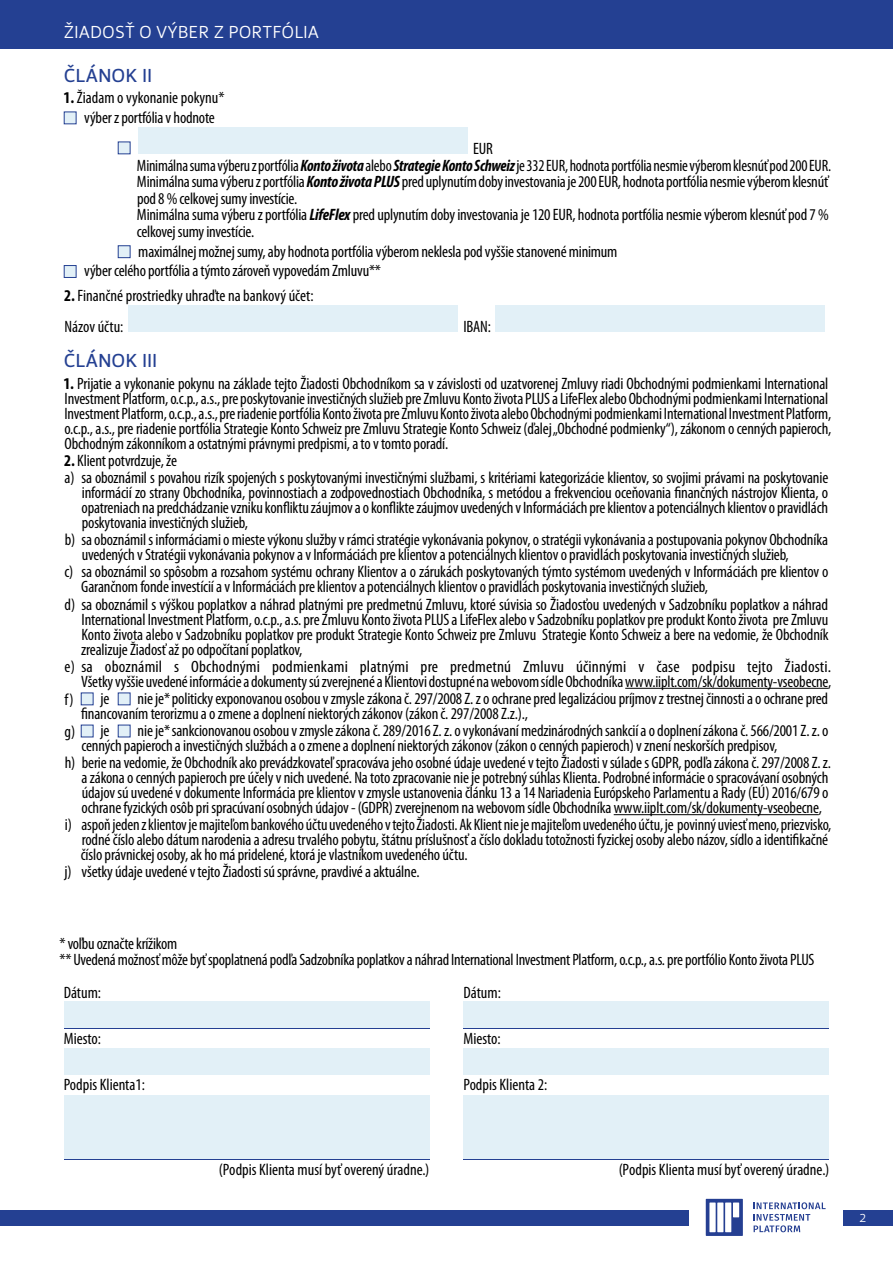
<style>
.page{position:relative;width:893px;height:1263px;background:#fff}
.page>*{position:absolute;margin:0;border:0;box-sizing:border-box;transform-origin:0 0}
.t1{font:19.5px "Priva Two Pro";color:#244092}
.t2{font:18px "Priva One Pro";color:#fff}
.t3{font:condensed 16.5px/15px "Myriad Pro";letter-spacing:-.01em;color:#000}
.t4{font:12px "Priva One Pro";color:#fff}
.s1{font-weight:700}
.s2{font-weight:700;font-style:italic}
</style>
<div class="page">
<div style="left:0;top:0;width:893px;height:49px;background:#244092"></div>
<hr style="left:625px;top:688px;width:203px;height:1px;background:#000">
<hr style="left:614px;top:814px;width:205px;height:1px;background:#000">
<div style="left:81px;top:692px;width:13px;height:13px;background:#e2f0f7;border:1px solid #244092"></div>
<div style="left:118px;top:692px;width:13px;height:13px;background:#e2f0f7;border:1px solid #244092"></div>
<div style="left:81px;top:725px;width:13px;height:12px;background:#e2f0f7;border:1px solid #244092"></div>
<div style="left:118px;top:725px;width:13px;height:12px;background:#e2f0f7;border:1px solid #244092"></div>
<div style="left:64px;top:1002px;width:365px;height:27px;background:#244092"></div>
<div style="left:64px;top:1001px;width:365px;height:27px;background:#e2f0f7"></div>
<div style="left:463px;top:1002px;width:366px;height:27px;background:#244092"></div>
<div style="left:463px;top:1001px;width:366px;height:27px;background:#e2f0f7"></div>
<div style="left:64px;top:1048px;width:365px;height:27px;background:#e2f0f7"></div>
<div style="left:463px;top:1048px;width:366px;height:27px;background:#e2f0f7"></div>
<div style="left:64px;top:1133px;width:365px;height:26px;background:#e2f0f7"></div>
<div style="left:64px;top:1095px;width:365px;height:63px;background:#e2f0f7"></div>
<div style="left:463px;top:1133px;width:366px;height:26px;background:#e2f0f7"></div>
<div style="left:463px;top:1095px;width:366px;height:63px;background:#e2f0f7"></div>
<div style="left:844px;top:1210px;width:49px;height:16px;background:#244092"></div>
<div style="left:0;top:1210px;width:689px;height:16px;background:#244092"></div>
<svg style="left:754px;top:1202px;width:72px;height:30px"></svg>
<svg style="left:706px;top:1199px;width:37px;height:37px"></svg>
<div style="left:717px;top:1202px;width:6px;height:30px;background:#fff"></div>
<div style="left:725px;top:1202px;width:6px;height:30px;background:#fff"></div>
<div style="left:709px;top:1202px;width:7px;height:30px;background:#fff"></div>
<div style="left:733px;top:1202px;width:6px;height:15px;background:#fff"></div>
<div style="left:129px;top:305px;width:329px;height:27px;background:#e2f0f7"></div>
<div style="left:496px;top:305px;width:329px;height:27px;background:#e2f0f7"></div>
<div style="left:64px;top:111px;width:13px;height:13px;background:#e2f0f7;border:1px solid #244092"></div>
<div style="left:118px;top:141px;width:13px;height:13px;background:#e2f0f7;border:1px solid #244092"></div>
<div style="left:138px;top:127px;width:330px;height:27px;background:#e2f0f7"></div>
<div style="left:118px;top:245px;width:13px;height:13px;background:#e2f0f7;border:1px solid #244092"></div>
<div style="left:64px;top:265px;width:13px;height:13px;background:#e2f0f7;border:1px solid #244092"></div>
<p class="t2" style="left:64px;top:21px;width:257px">ŽIADOSŤ O VÝBER Z PORTFÓLIA</p>
<p class="t1" style="left:64px;top:63px;width:90px">ČLÁNOK II</p>
<p class="t3" style="left:84px;top:87px;width:142px;line-height:19.8px;text-indent:-21px"><span class="s1">1.</span> Žiadam o vykonanie pokynu* výber z portfólia v hodnote</p>
<p class="t3" style="left:137px;top:140px;width:696px;line-height:16.5px;text-indent:336px">EUR<br>Minimálna suma výberu z portfólia <span class="s2">Konto života</span> alebo <span class="s2">Strategie Konto Schweiz</span> je 332 EUR, hodnota portfólia nesmie výberom klesnúť pod 200 EUR.<br>Minimálna suma výberu z portfólia <span class="s2">Konto života PLUS</span> pred uplynutím doby investovania je 200 EUR, hodnota portfólia nesmie výberom klesnúť pod 8 % celkovej sumy investície.<br>Minimálna suma výberu z portfólia <span class="s2">LifeFlex</span> pred uplynutím doby investovania je 120 EUR, hodnota portfólia nesmie výberom klesnúť pod 7 % celkovej sumy investície.</p>
<p class="t3" style="left:84px;top:241px;width:535px;line-height:19.8px;text-indent:54px">maximálnej možnej sumy, aby hodnota portfólia výberom neklesla pod vyššie stanovené minimum výber celého portfólia a týmto zároveň vypovedám Zmluvu**</p>
<p class="t3" style="left:64px;top:279px;width:251px;line-height:31.5px"><span class="s1">2.</span> Finančné prostriedky uhraďte na bankový účet:<br>Názov účtu:</p>
<p class="t1" style="left:64px;top:348px;width:95px">ČLÁNOK III</p>
<p class="t3" style="left:464px;top:319px;width:29px">IBAN:</p>
<p class="t3" style="left:63px;top:376px;width:769px"><span class="s1">1.</span> Prijatie a vykonanie pokynu na základe tejto Žiadosti Obchodníkom sa v závislosti od uzatvorenej Zmluvy riadi Obchodnými podmienkami International Investment Platform, o.c.p., a.s., pre poskytovanie investičných služieb pre Zmluvu Konto života PLUS a LifeFlex alebo Obchodnými podmienkami International Investment Platform, o.c.p., a.s., pre riadenie portfólia Konto života pre Zmluvu Konto života alebo Obchodnými podmienkami International Investment Platform, o.c.p., a.s., pre riadenie portfólia Strategie Konto Schweiz pre Zmluvu Strategie Konto Schweiz (ďalej „Obchodné podmienky“), zákonom o cenných papieroch, Obchodným zákonníkom a ostatnými právnymi predpismi, a to v tomto poradí.</p>
<p class="t3" style="left:64px;top:452px;width:766px;line-height:17.1px"><span class="s1">2.</span> Klient potvrdzuje, že<br>a) sa oboznámil s povahou rizík spojených s poskytovanými investičnými službami, s kritériami kategorizácie klientov, so svojimi právami na poskytovanie</p>
<p class="t3" style="left:82px;top:485px;width:748px;text-align:justify">informácií zo strany Obchodníka, povinnostiach a zodpovednostiach Obchodníka, s metódou a frekvenciou oceňovania finančných nástrojov Klienta, o opatreniach na predchádzanie vzniku konfliktu záujmov a o konflikte záujmov uvedených v Informáciách pre klientov a potenciálnych klientov o pravidlách poskytovania investičných služieb,</p>
<p class="t3" style="left:82px;top:532px;width:748px;text-indent:-17px">b) sa oboznámil s informáciami o mieste výkonu služby v rámci stratégie vykonávania pokynov, o stratégii vykonávania a postupovania pokynov Obchodníka uvedených v Stratégii vykonávania pokynov a v Informáciách pre klientov a potenciálnych klientov o pravidlách poskytovania investičných služieb,</p>
<p class="t3" style="left:81px;top:564px;width:749px;text-indent:-17px">c) sa oboznámil so spôsobm a rozsahom systému ochrany Klientov a o zárukách poskytovaných týmto systémom uvedených v Informáciách pre klientov o<br>Garančnom fonde investícií a v Informáciách pre klientov a potenciálnych klientov o pravidlách poskytovania investičných služieb,</p>
<p class="t3" style="left:81px;top:596px;width:749px;text-align:justify;text-indent:-17px">d) sa oboznámil s výškou poplatkov a náhrad platnými pre predmetnú Zmluvu, ktoré súvisia so Žiadosťou uvedených v Sadzobníku poplatkov a náhrad International Investment Platform, o.c.p., a.s. pre Zmluvu Konto života PLUS a LifeFlex alebo v Sadzobníku poplatkov pre produkt Konto života pre Zmluvu Konto života alebo v Sadzobníku poplatkov pre produkt Strategie Konto Schweiz pre Zmluvu Strategie Konto Schweiz a bere na vedomie, že Obchodník zrealizuje Žiadosť až po odpočítaní poplatkov,</p>
<p class="t3" style="left:65px;top:658px;width:768px;text-align:right">e) sa oboznámil s Obchodnými podmienkami platnými pre predmetnú Zmluvu účinnými v čase podpisu tejto Žiadosti.<br>Všetky vyššie uvedené informácie a dokumenty sú zverejnené a Klientovi dostupné na webovom sídle Obchodníka www.iiplt.com/sk/dokumenty-vseobecne,</p>
<p class="t3" style="left:65px;top:691px;width:46px">f) je</p>
<p class="t3" style="left:81px;top:691px;width:748px;text-indent:56px">nie je*politicky exponovanou osobou v zmysle zákona č. 297/2008 Z. z o ochrane pred legalizáciou príjmov z trestnej činnosti a o ochrane pred financovaním terorizmu a o zmene a doplnení niektorých zákonov (zákon č. 297/2008 Z.z.).,</p>
<p class="t3" style="left:65px;top:723px;width:46px">g) je</p>
<p class="t3" style="left:81px;top:723px;width:748px;text-indent:56px">nie je*sankcionovanou osobou v zmysle zákona č. 289/2016 Z. z. o vykonávaní medzinárodných sankcií a o doplnení zákona č. 566/2001 Z. z. o cenných papieroch a investičných službách a o zmene a doplnení niektorých zákonov (zákon o cenných papieroch) v znení neskorších predpisov,</p>
<p class="t3" style="left:82px;top:755px;width:751px;text-indent:-17px">h) berie na vedomie, že Obchodník ako prevádzkovateľ spracováva jeho osobné údaje uvedené v tejto Žiadosti v súlade s GDPR, podľa zákona č. 297/2008 Z. z. a zákona o cenných papieroch pre účely v nich uvedené. Na toto zpracovanie nie je potrebný súhlas Klienta. Podrobné informácie o spracovávaní osobných údajov sú uvedené v dokumente Informácia pre klientov v zmysle ustanovenia článku 13 a 14 Nariadenia Európskeho Parlamentu a Rady (EÚ) 2016/679 o ochrane fyzických osôb pri spracúvaní osobných údajov - (GDPR) zverejnenom na webovom sídle Obchodníka www.iiplt.com/sk/dokumenty-vseobecne,</p>
<p class="t3" style="left:81px;top:817px;width:752px;text-indent:-16px">i) aspoň jeden z klientov je majiteľom bankového účtu uvedeného v tejto Žiadosti. Ak Klient nie je majiteľom uvedeného účtu, je povinný uviesť meno, priezvisko, rodné číslo alebo dátum narodenia a adresu trvalého pobytu, štátnu príslušnosť a číslo dokladu totožnosti fyzickej osoby alebo názov, sídlo a identifikačné číslo právnickej osoby, ak ho má pridelené, ktorá je vlastníkom uvedeného účtu.</p>
<p class="t3" style="left:65px;top:864px;width:356px">j) všetky údaje uvedené v tejto Žiadosti sú správne, pravdivé a aktuálne.</p>
<p class="t3" style="left:60px;top:935px;width:756px;line-height:16.5px">* voľbu označte krížikom<br>** Uvedená možnosť môže byť spoplatnená podľa Sadzobníka poplatkov a náhrad International Investment Platform, o.c.p., a.s. pre portfólio Konto života PLUS</p>
<p class="t3" style="left:64px;top:985px;width:39px">Dátum:</p>
<p class="t3" style="left:64px;top:1031px;width:39px">Miesto:</p>
<p class="t3" style="left:64px;top:1077px;width:83px">Podpis Klienta1:</p>
<p class="t3" style="left:463px;top:985px;width:39px">Dátum:</p>
<p class="t3" style="left:463px;top:1031px;width:39px">Miesto:</p>
<p class="t3" style="left:463px;top:1077px;width:85px">Podpis Klienta 2:</p>
<p class="t3" style="left:219px;top:1162px;width:212px">(Podpis Klienta musí byť overený úradne.)</p>
<p class="t3" style="left:619px;top:1162px;width:212px">(Podpis Klienta musí byť overený úradne.)</p>
<p class="t4" style="left:860px;top:1210px;width:8px">2</p>
</div>
